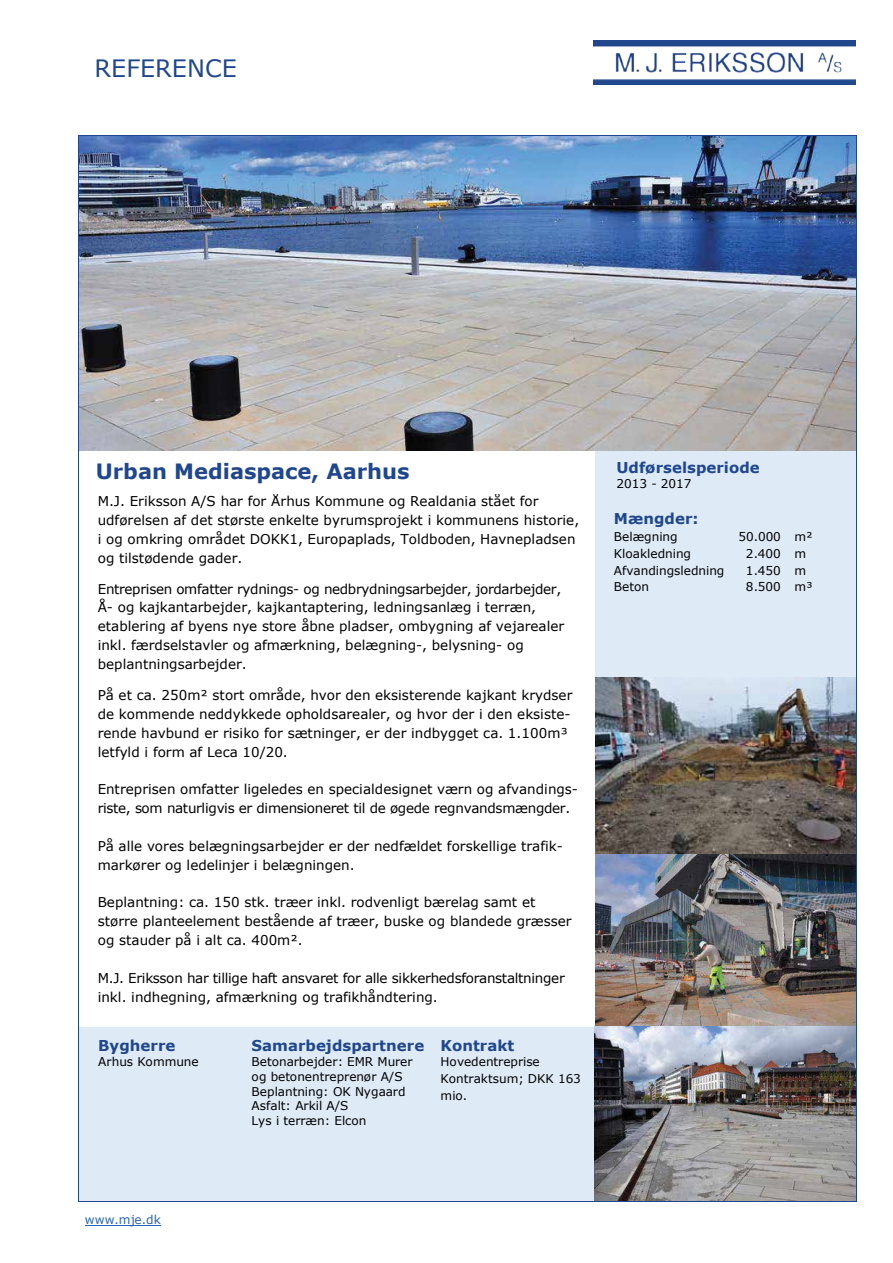
<style>
.page{position:relative;width:893px;height:1263px;background:#fff}
.page>*{position:absolute;margin:0;border:0;box-sizing:border-box;transform-origin:0 0}
.t1{font:24px "Verdana";color:#20478d}
.t2{font:700 21px "Verdana";color:#20478d}
.t3{font:700 15px "Verdana";color:#20478d}
.t4{font:13.5px/18.9px "Verdana";color:#000}
.t5{font:12px/14.5px "Verdana";letter-spacing:-.005em;color:#000}
.t6{font:12px "Verdana";letter-spacing:.005em;color:#2864b0}
</style>
<div class="page">
<hr style="left:85px;top:1225px;width:76px;height:1px;background:#2864b0">
<img style="left:594px;top:41px;width:261px;height:43px">
<div style="left:79px;top:1027px;width:517px;height:174px;background:#deebf7"></div>
<div style="left:595px;top:449px;width:261px;height:401px;background:#deebf7"></div>
<img style="left:595px;top:677px;width:261px;height:524px">
<img style="left:79px;top:136px;width:777px;height:314px">
<hr style="left:79px;top:135px;width:777px;height:1px;background:#20478d">
<hr style="left:78px;top:136px;width:1px;height:1065px;background:#20478d">
<hr style="left:856px;top:136px;width:1px;height:1065px;background:#20478d">
<hr style="left:79px;top:1201px;width:777px;height:1px;background:#20478d">
<h1 class="t1" style="left:94px;top:52px;width:144px">REFERENCE</h1>
<h2 class="t2" style="left:96px;top:457px;width:315px">Urban Mediaspace, Aarhus</h2>
<p class="t4" style="left:98px;top:492px;width:483px">M.J. Eriksson A/S har for Århus Kommune og Realdania stået for udførelsen af det største enkelte byrumsprojekt i kommunens historie, i og omkring området DOKK1, Europaplads, Toldboden, Havnepladsen og tilstødende gader.</p>
<p class="t4" style="left:98px;top:579px;width:468px">Entreprisen omfatter rydnings- og nedbrydningsarbejder, jordarbejder, Å- og kajkantarbejder, kajkantaptering, ledningsanlæg i terræn, etablering af byens nye store åbne pladser, ombygning af vejarealer inkl. færdselstavler og afmærkning, belægning-, belysning- og beplantningsarbejder.</p>
<p class="t4" style="left:98px;top:685px;width:476px">På et ca. 250m² stort område, hvor den eksisterende kajkant krydser de kommende neddykkede opholdsarealer, og hvor der i den eksiste&shy;rende havbund er risiko for sætninger, er der indbygget ca. 1.100m³ letfyld i form af Leca 10/20.</p>
<p class="t4" style="left:98px;top:780px;width:482px">Entreprisen omfatter ligeledes en specialdesignet værn og afvandings&shy;riste, som naturligvis er dimensioneret til de øgede regnvandsmængder.</p>
<p class="t4" style="left:98px;top:836px;width:467px">På alle vores belægningsarbejder er der nedfældet forskellige trafik&shy;markører og ledelinjer i belægningen.</p>
<p class="t4" style="left:98px;top:893px;width:476px">Beplantning: ca. 150 stk. træer inkl. rodvenligt bærelag samt et større planteelement bestående af træer, buske og blandede græsser og stauder på i alt ca. 400m².</p>
<p class="t4" style="left:98px;top:968px;width:469px">M.J. Eriksson har tillige haft ansvaret for alle sikkerhedsforanstaltninger inkl. indhegning, afmærkning og trafikhåndtering.</p>
<p class="t3" style="left:98px;top:1035px;width:79px">Bygherre</p>
<p class="t5" style="left:98px;top:1055px;width:102px">Arhus Kommune</p>
<p class="t3" style="left:252px;top:1035px;width:174px">Samarbejdspartnere</p>
<p class="t5" style="left:252px;top:1055px;width:163px">Betonarbejder: EMR Murer og betonentreprenør A/S<br>Beplantning: OK Nygaard<br>Asfalt: Arkil A/S<br>Lys i terræn: Elcon</p>
<p class="t3" style="left:441px;top:1035px;width:75px">Kontrakt</p>
<p class="t5" style="left:441px;top:1053px;width:142px;line-height:16.8px">Hovedentreprise<br>Kontraktsum; DKK 163 mio.</p>
<p class="t3" style="left:616px;top:457px;width:145px">Udførselsperiode</p>
<p class="t5" style="left:616px;top:476px;width:76px">2013 - 2017</p>
<p class="t3" style="left:614px;top:508px;width:86px">Mængder:</p>
<p class="t5" style="left:614px;top:529px;width:65px">Belægning</p>
<p class="t5" style="left:738px;top:529px;width:76px">50.000 m²</p>
<p class="t5" style="left:614px;top:546px;width:79px">Kloakledning</p>
<p class="t5" style="left:746px;top:546px;width:62px">2.400 m</p>
<p class="t5" style="left:614px;top:563px;width:112px">Afvandingsledning</p>
<p class="t5" style="left:746px;top:563px;width:62px">1.450 m</p>
<p class="t5" style="left:614px;top:580px;width:37px">Beton</p>
<p class="t5" style="left:746px;top:580px;width:68px">8.500 m³</p>
<p class="t6" style="left:85px;top:1212px;width:77px">www.mje.dk</p>
</div>
